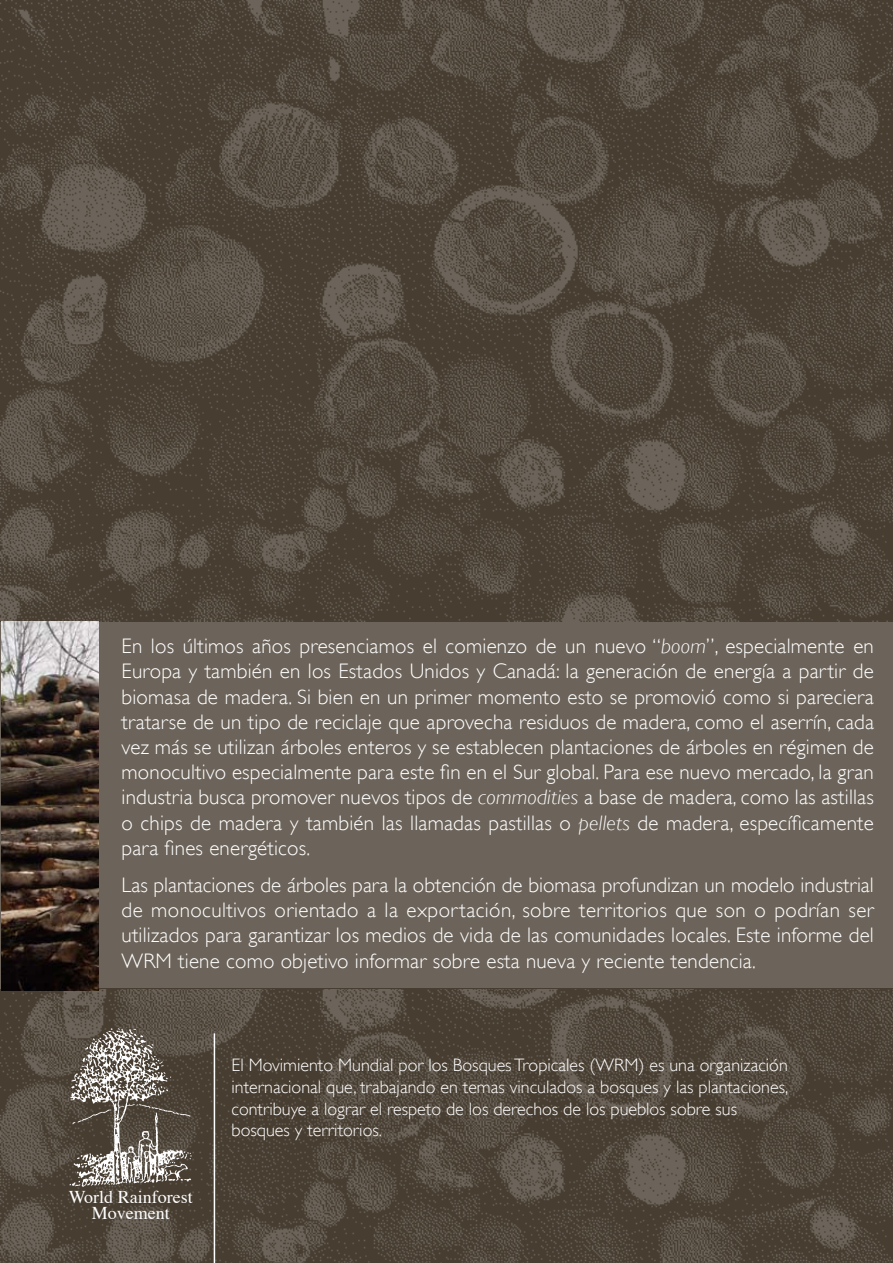
<style>
.page{position:relative;width:893px;height:1263px;background:#6c645a}
.page>*{position:absolute;margin:0;border:0;box-sizing:border-box;transform-origin:0 0}
.t1{font:300 21px/25.2px "Gill Sans";letter-spacing:.01em;color:#fff;text-align:justify}
.t2{font:300 18px/21.6px "Gill Sans";color:#fff}
.t3{font:18px/16.5px "Times";color:#fff;text-align:center}
.s1{font-style:italic}
</style>
<div class="page">
<img style="left:0;top:0;width:893px;height:621px">
<img style="left:0;top:990px;width:893px;height:273px">
<img style="left:1px;top:622px;width:98px;height:368px">
<img style="left:68px;top:1025px;width:126px;height:161px">
<hr style="left:214px;top:1033px;width:1px;height:230px;background:#fff">
<p class="t1" style="left:122px;top:633px;width:754px">En los últimos años presenciamos el comienzo de un nuevo “<span class="s1">boom</span>”, especialmente en Europa y también en los Estados Unidos y Canadá: la generación de energía a partir de biomasa de madera. Si bien en un primer momento esto se promovió como si pareciera tratarse de un tipo de reciclaje que aprovecha residuos de madera, como el aserrín, cada vez más se utilizan árboles enteros y se establecen plantaciones de árboles en régimen de monocultivo especialmente para este fin en el Sur global. Para ese nuevo mercado, la gran industria busca promover nuevos tipos de <span class="s1">commodities</span> a base de madera, como las astillas o chips de madera y también las llamadas pastillas o <span class="s1">pellets</span> de madera, específicamente para fines energéticos.</p>
<p class="t1" style="left:122px;top:872px;width:754px">Las plantaciones de árboles para la obtención de biomasa profundizan un modelo industrial de monocultivos orientado a la exportación, sobre territorios que son o podrían ser utilizados para garantizar los medios de vida de las comunidades locales. Este informe del WRM tiene como objetivo informar sobre esta nueva y reciente tendencia.</p>
<p class="t3" style="left:69px;top:1187px;width:126px">World Rainforest<br>Movement</p>
<p class="t2" style="left:232px;top:1054px;width:558px">El Movimiento Mundial por los Bosques Tropicales (WRM) es una organización internacional que, trabajando en temas vinculados a bosques y las plantaciones, contribuye a lograr el respeto de los derechos de los pueblos sobre sus bosques y territorios.</p>
</div>
